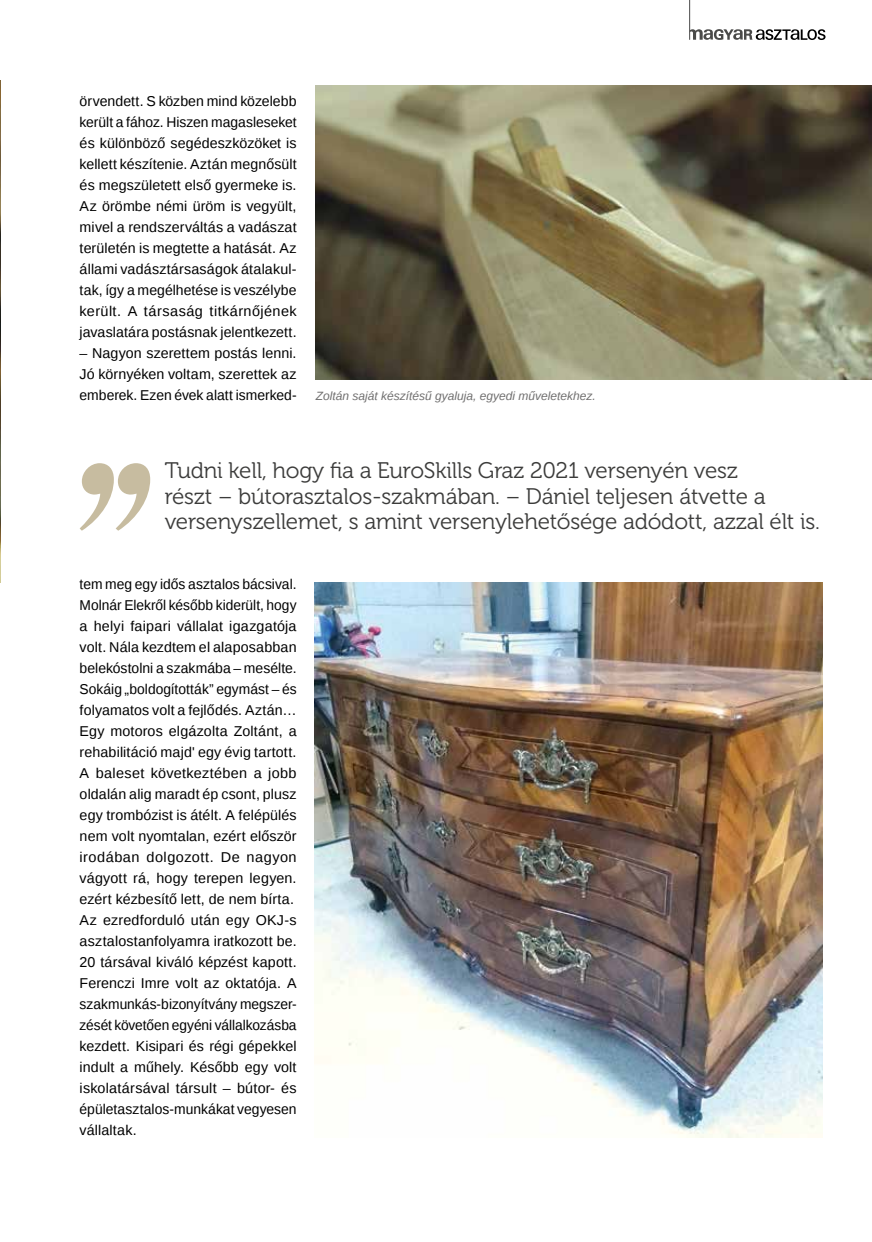
<style>
.page{position:relative;width:872px;height:1242px;background:#fff}
.page>*{position:absolute;margin:0;border:0;box-sizing:border-box;transform-origin:0 0}
.t1{font:22.5px/25.5px "Museo 300";letter-spacing:-.01em;color:#3c3c3b}
.t2{font:14.25px/21px "Liberation Sans";letter-spacing:.01em;color:#000;text-align:justify}
.t3{font:italic 12px "Liberation Sans";color:#706f6f}
</style>
<div class="page">
<svg style="left:690px;top:29px;width:135px;height:11px"></svg>
<hr style="left:689px;top:0;width:1px;height:40px;background:#4a4a49">
<img style="left:0;top:81px;width:1px;height:501px">
<img style="left:316px;top:85px;width:556px;height:294px">
<svg style="left:80px;top:463px;width:70px;height:68px"></svg>
<img style="left:315px;top:582px;width:507px;height:555px">
<p class="t2" style="left:80px;top:91px;width:218px">örvendett. S közben mind közelebb került a fához. Hiszen magasleseket és különböző segédeszközöket is kellett készítenie. Aztán megnősült és megszületett első gyermeke is.<br>Az örömbe némi üröm is vegyült, mivel a rendszerváltás a vadászat területén is megtette a hatását. Az állami vadásztársaságok átalakul&shy;tak, így a megélhetése is veszélybe került. A társaság titkárnőjének javaslatára postásnak jelentkezett.</p>
<p class="t2" style="left:80px;top:343px;width:218px">– Nagyon szerettem postás lenni.<br>Jó környéken voltam, szerettek az emberek. Ezen évek alatt ismerked-</p>
<p class="t3" style="left:316px;top:388px;width:282px">Zoltán saját készítésű gyaluja, egyedi műveletekhez.</p>
<h1 class="t1" style="left:165px;top:458px;width:657px">Tudni kell, hogy fia a EuroSkills Graz 2021 versenyén vesz<br>részt – bútorasztalos-szakmában. – Dániel teljesen átvette a versenyszellemet, s amint versenylehetősége adódott, azzal élt is.</h1>
<p class="t2" style="left:80px;top:574px;width:218px;text-align:left">tem meg egy idős asztalos bácsival.<br>Molnár Elekről később kiderült, hogy a helyi faipari vállalat igazgatója volt. Nála kezdtem el alaposabban belekóstolni a szakmába – mesélte.<br>Sokáig „boldogították” egymást – és folyamatos volt a fejlődés. Aztán… Egy motoros elgázolta Zoltánt, a rehabilitáció majd' egy évig tartott.<br>A baleset következtében a jobb oldalán alig maradt ép csont, plusz egy trombózist is átélt. A felépülés nem volt nyomtalan, ezért először irodában dolgozott. De nagyon vágyott rá, hogy terepen legyen. ezért kézbesítő lett, de nem bírta.<br>Az ezredforduló után egy OKJ-s asztalostanfolyamra iratkozott be.<br>20 társával kiváló képzést kapott.<br>Ferenczi Imre volt az oktatója. A szakmunkás-bizonyítvány megszer&shy;zését követően egyéni vállalkozásba kezdett. Kisipari és régi gépekkel indult a műhely. Később egy volt iskolatársával társult – bútor- és épületasztalos-munkákat vegyesen vállaltak.</p>
</div>
